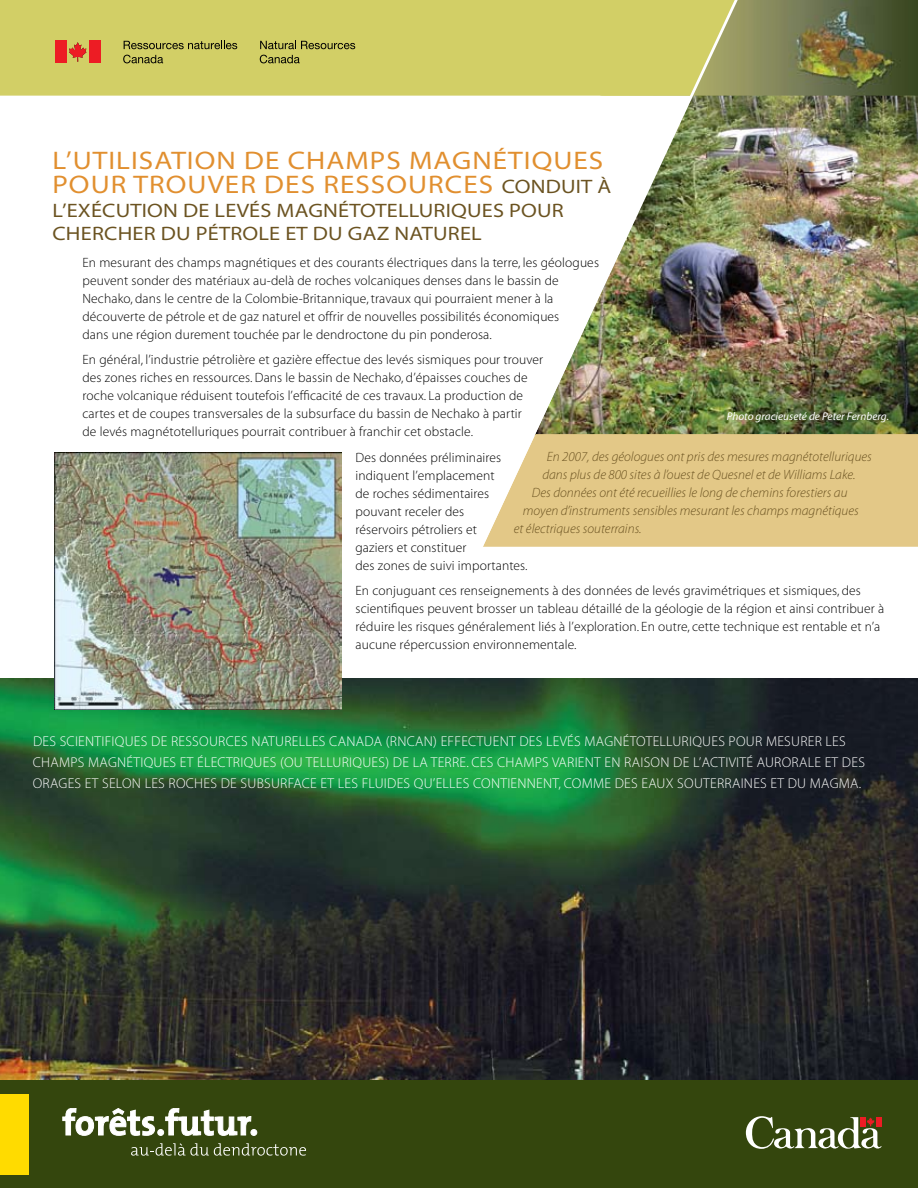
<style>
.page{position:relative;width:918px;height:1188px;background:#fff}
.page>*{position:absolute;margin:0;border:0;box-sizing:border-box;transform-origin:0 0}
.t1{font:25.5px/24px "Myriad MM 400 700";letter-spacing:.04em;color:#e18f2f;scale:1.05 1}
.t2{font:19.5px/22.5px "Myriad MM 400 700";letter-spacing:.01em;color:#6b5321;scale:1.05 1}
.t3{font:14.25px "Myriad MM 215 600";letter-spacing:-.005em;color:#fff}
.t4{font:13.5px/18px "Myriad MM 215 600";letter-spacing:-.01em;color:#000}
.t5{font:italic 300 13.5px "Myriad Pro";color:#6b5321}
.t6{font:italic 11.25px "Myriad Pro";color:#fff}
.s1{font-size:19.5px;color:#6b5321}
</style>
<div class="page">
<img style="left:0;top:679px;width:918px;height:401px">
<div style="left:0;top:1080px;width:918px;height:108px;background:#34460d"></div>
<svg style="left:63px;top:1108px;width:194px;height:28px"></svg>
<div style="left:251px;top:1129px;width:6px;height:7px;border:1px solid #fff;border-radius:50%"></div>
<svg style="left:131px;top:1143px;width:175px;height:13px"></svg>
<img style="left:758px;top:96px;width:160px;height:338px">
<img style="left:758px;top:0;width:160px;height:96px">
<div style="left:758px;top:434px;width:160px;height:113px;background:#e3c887"></div>
<div style="left:0;top:1094px;width:29px;height:80px;background:#ffdb00"></div>
<div style="left:0;top:0;width:477px;height:96px;background:#d2cf66"></div>
<img style="left:477px;top:0;width:281px;height:547px">
<img style="left:54px;top:453px;width:288px;height:256px">
<svg style="left:746px;top:1116px;width:136px;height:33px"></svg>
<div style="left:55px;top:40px;width:11px;height:23px;background:#ed1c24"></div>
<svg style="left:69px;top:42px;width:18px;height:20px"></svg>
<div style="left:89px;top:40px;width:12px;height:23px;background:#ed1c24"></div>
<svg style="left:124px;top:41px;width:113px;height:8px"></svg>
<svg style="left:123px;top:55px;width:40px;height:8px"></svg>
<svg style="left:260px;top:41px;width:95px;height:8px"></svg>
<svg style="left:260px;top:55px;width:40px;height:8px"></svg>
<h1 class="t1" style="left:52px;top:150px;width:534px">L’UTILISATION DE CHAMPS MAGNÉTIQUES<br>POUR TROUVER DES RESSOURCES <span class="s1">CONDUIT À</span></h1>
<h2 class="t2" style="left:53px;top:201px;width:488px">L’EXÉCUTION DE LEVÉS MAGNÉTOTELLURIQUES POUR<br>CHERCHER DU PÉTROLE ET DU GAZ NATUREL</h2>
<p class="t4" style="left:82px;top:254px;width:518px">En mesurant des champs magnétiques et des courants électriques dans la terre, les géologues peuvent sonder des matériaux au-delà de roches volcaniques denses dans le bassin de Nechako, dans le centre de la Colombie-Britannique, travaux qui pourraient mener à la découverte de pétrole et de gaz naturel et offrir de nouvelles possibilités économiques<br>dans une région durement touchée par le dendroctone du pin ponderosa.</p>
<p class="t4" style="left:82px;top:351px;width:463px">En général, l’industrie pétrolière et gazière effectue des levés sismiques pour trouver des zones riches en ressources. Dans le bassin de Nechako, d’épaisses couches de roche volcanique réduisent toutefois l’efficacité de ces travaux. La production de cartes et de coupes transversales de la subsurface du bassin de Nechako à partir<br>de levés magnétotelluriques pourrait contribuer à franchir cet obstacle.</p>
<p class="t4" style="left:355px;top:449px;width:174px">Des données préliminaires indiquent l’emplacement<br>de roches sédimentaires pouvant receler des<br>réservoirs pétroliers et<br>gaziers et constituer<br>des zones de suivi importantes.</p>
<p class="t4" style="left:355px;top:582px;width:531px">En conjuguant ces renseignements à des données de levés gravimétriques et sismiques, des scientifiques peuvent brosser un tableau détaillé de la géologie de la région et ainsi contribuer à réduire les risques généralement liés à l’exploration. En outre, cette technique est rentable et n’a aucune répercussion environnementale.</p>
<p class="t6" style="left:727px;top:409px;width:164px">Photo gracieuseté de Peter Fernberg.</p>
<p class="t5" style="left:547px;top:448px;width:327px">En 2007, des géologues ont pris des mesures magnétotelluriques</p>
<p class="t5" style="left:542px;top:466px;width:315px">dans plus de 800 sites à l’ouest de Quesnel et de Williams Lake.</p>
<p class="t5" style="left:532px;top:484px;width:317px">Des données ont été recueillies le long de chemins forestiers au</p>
<p class="t5" style="left:523px;top:502px;width:337px">moyen d’instruments sensibles mesurant les champs magnétiques</p>
<p class="t5" style="left:514px;top:520px;width:129px">et électriques souterrains.</p>
<p class="t3" style="left:33px;top:735px;width:259px">Des scientifiques de Ressources naturelle</p>
<p class="t3" style="left:319px;top:735px;width:490px">s Canada (RNCan) effectuent des levés magn étotelluriques pour mesurer</p>
<p class="t3" style="left:826px;top:735px;width:22px">le s</p>
<p class="t3" style="left:33px;top:756px;width:406px">champs magn étiques et électriques (ou telluriques) de la Terre</p>
<p class="t3" style="left:466px;top:756px;width:400px">. Ces champs varient en raison de l’activité aurorale et des</p>
<p class="t3" style="left:33px;top:777px;width:411px">orages et selon les roches de subsurface et les fluides qu’elle</p>
<p class="t3" style="left:463px;top:777px;width:57px">s contiennen</p>
<p class="t3" style="left:553px;top:777px;width:311px">t, comme des eaux souterraines et du magma.</p>
</div>
